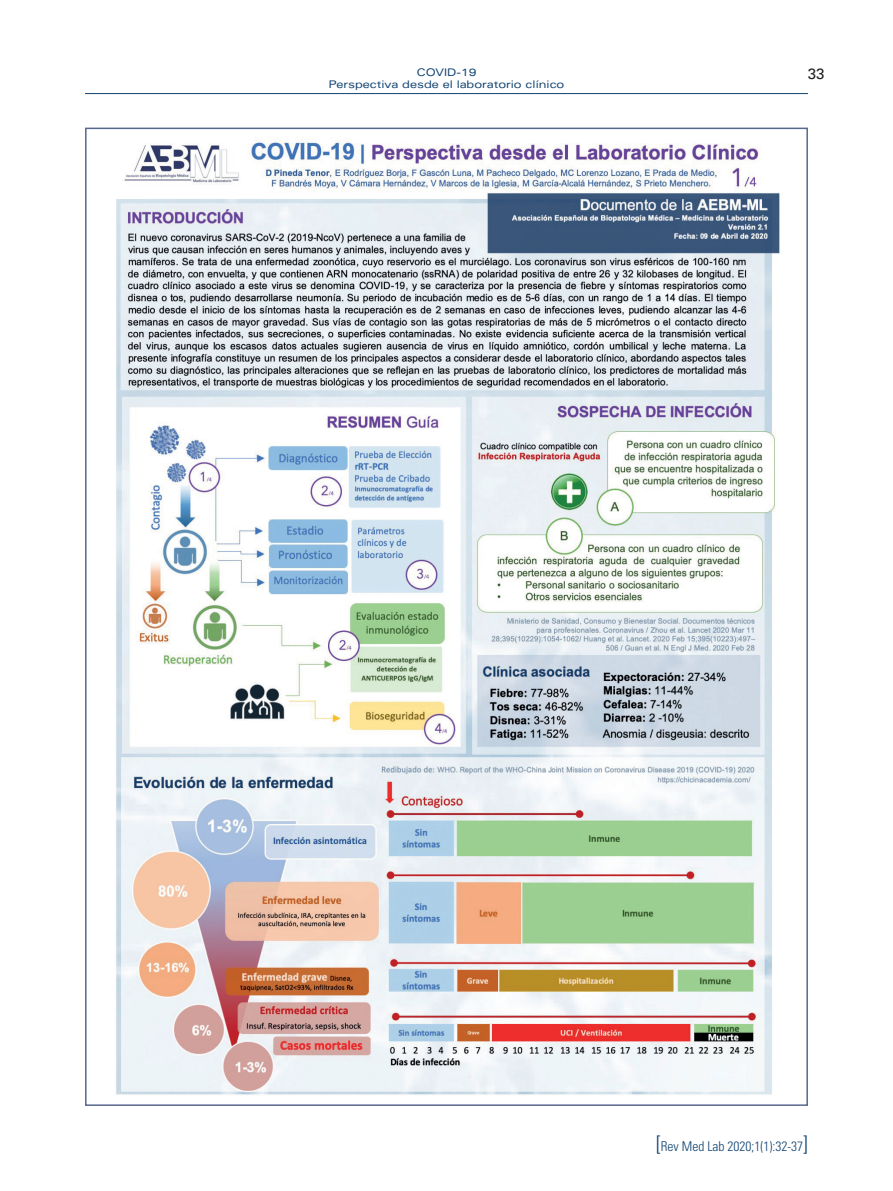
<style>
.page{position:relative;width:893px;height:1191px;background:#fff}
.page>*{position:absolute;margin:0;border:0;box-sizing:border-box;transform-origin:0 0}
.t1{font:15px "Univers LT Std";color:#231f20}
.t2{font:300 condensed 13.5px "Univers LT Std";color:#104371}
.t3{font:expanded 10.5px/12.6px "Univers LT Std";color:#104371;text-align:center}
.s1{font-size:21px}
</style>
<div class="page">
<hr style="left:85px;top:93px;width:723px;height:1px;background:#104371">
<img style="left:116px;top:140px;width:664px;height:955px">
<p class="t3" style="left:329px;top:65px;width:237px">COVID-19<br>Perspectiva desde el laboratorio clínico</p>
<h1 class="t1" style="left:808px;top:65px;width:18px">33</h1>
<p class="t2" style="left:656px;top:1138px;width:153px"><span class="s1">[</span>Rev Med Lab 2020;1(1):32-37<span class="s1">]</span></p>
</div>
